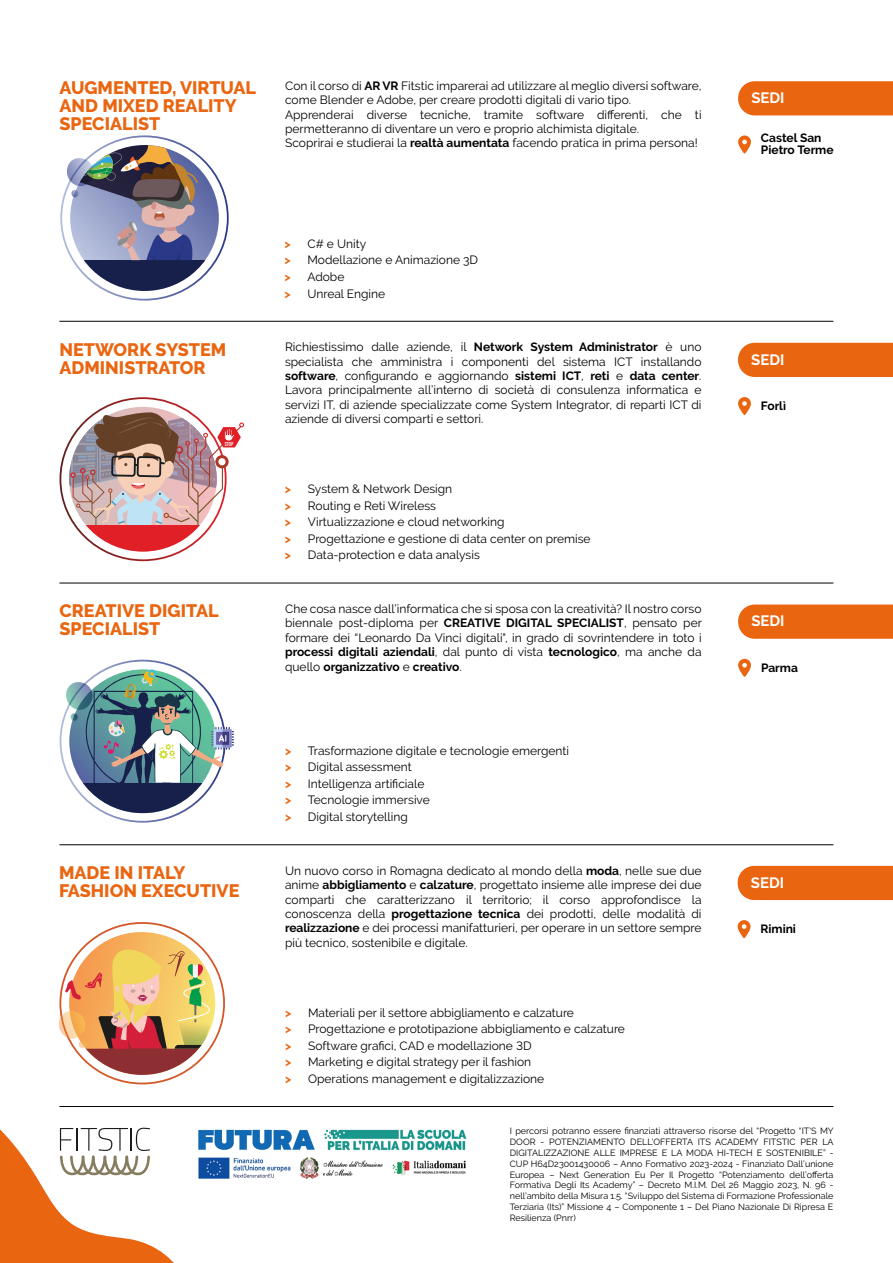
<style>
.page{position:relative;width:893px;height:1263px;background:#fff}
.page>*{position:absolute;margin:0;border:0;box-sizing:border-box;transform-origin:0 0}
.t1{font:800 18px/18px "Raleway";color:#ea6510}
.t2{font:700 15px "Raleway";color:#fff}
.t3{font:12px/14.4px "Raleway";color:#000}
.t4{font:700 12px/12px "Raleway";color:#000}
.t5{font:9px/10.8px "Raleway";color:#000;text-align:justify}
.t6{font:700 5.7px "Bebas Neue";color:#f5f6f6}
.s1{font-weight:700}
.s2{font-weight:700;color:#ea6510}
</style>
<div class="page">
<hr style="left:59px;top:583px;width:774px;height:1px;background:#000">
<hr style="left:59px;top:321px;width:774px;height:1px;background:#000">
<hr style="left:59px;top:844px;width:774px;height:1px;background:#000">
<hr style="left:59px;top:1106px;width:774px;height:1px;background:#000">
<svg style="left:738px;top:604px;width:155px;height:35px;background:#ea6b1a"></svg>
<svg style="left:738px;top:659px;width:13px;height:18px"></svg>
<div style="left:738px;top:866px;width:155px;height:34px;background:#ea6510"></div>
<svg style="left:738px;top:920px;width:12px;height:18px"></svg>
<div style="left:738px;top:343px;width:155px;height:34px;background:#ea6510"></div>
<svg style="left:738px;top:397px;width:13px;height:18px"></svg>
<div style="left:738px;top:81px;width:155px;height:34px;background:#ea6510"></div>
<svg style="left:738px;top:135px;width:13px;height:19px"></svg>
<img style="left:215px;top:1129px;width:252px;height:50px">
<svg style="left:67px;top:145px;width:152px;height:146px"></svg>
<svg style="left:59px;top:397px;width:185px;height:165px"></svg>
<svg style="left:66px;top:668px;width:168px;height:145px"></svg>
<svg style="left:0;top:932px;width:215px;height:331px"></svg>
<h1 class="t1" style="left:60px;top:79px;width:198px">AUGMENTED, VIRTUAL<br>AND MIXED REALITY<br>SPECIALIST</h1>
<p class="t3" style="left:285px;top:78px;width:418px">Con il corso di <span class="s1">AR VR</span> Fitstic imparerai ad utilizzare al meglio diversi software, come Blender e Adobe, per creare prodotti digitali di vario tipo.<br>Apprenderai diverse tecniche, tramite software differenti, che ti permetteranno di diventare un vero e proprio alchimista digitale.<br>Scoprirai e studierai la <span class="s1">realtà aumentata</span> facendo pratica in prima persona!</p>
<p class="t2" style="left:751px;top:89px;width:35px">SEDI</p>
<p class="t4" style="left:761px;top:132px;width:74px">Castel San<br>Pietro Terme</p>
<p class="t3" style="left:284px;top:235px;width:195px;line-height:16.5px"><span class="s2">&gt;</span> C# e Unity<br><span class="s2">&gt;</span> Modellazione e Animazione 3D <span class="s2">&gt;</span> Adobe<br><span class="s2">&gt;</span> Unreal Engine</p>
<h1 class="t1" style="left:59px;top:340px;width:168px">NETWORK SYSTEM<br>ADMINISTRATOR</h1>
<p class="t3" style="left:285px;top:340px;width:418px;text-align:justify">Richiestissimo dalle aziende, il <span class="s1">Network System Administrator</span> è uno specialista che amministra i componenti del sistema ICT installando <span class="s1">software</span>, configurando e aggiornando <span class="s1">sistemi ICT</span>, <span class="s1">reti</span> e <span class="s1">data center</span>.<br>Lavora principalmente all’interno di società di consulenza informatica e servizi IT, di aziende specializzate come System Integrator, di reparti ICT di aziende di diversi comparti e settori.</p>
<p class="t2" style="left:751px;top:351px;width:35px">SEDI</p>
<p class="t4" style="left:761px;top:400px;width:27px">Forlì</p>
<p class="t6" style="left:225px;top:441px;width:10px">STOP</p>
<p class="t3" style="left:285px;top:481px;width:307px;line-height:16.5px"><span class="s2">&gt;</span> System &amp; Network Design<br><span class="s2">&gt;</span> Routing e Reti Wireless<br><span class="s2">&gt;</span> Virtualizzazione e cloud networking<br><span class="s2">&gt;</span> Progettazione e gestione di data center on premise <span class="s2">&gt;</span> Data-protection e data analysis</p>
<h1 class="t1" style="left:60px;top:602px;width:161px">CREATIVE DIGITAL<br>SPECIALIST</h1>
<p class="t3" style="left:285px;top:601px;width:418px;text-align:justify">Che cosa nasce dall’informatica che si sposa con la creatività? Il nostro corso biennale post-diploma per <span class="s1">CREATIVE DIGITAL SPECIALIST</span>, pensato per formare dei “Leonardo Da Vinci digitali", in grado di sovrintendere in toto i <span class="s1">processi digitali aziendali</span>, dal punto di vista <span class="s1">tecnologico</span>, ma anche da quello <span class="s1">organizzativo</span> e <span class="s1">creativo</span>.</p>
<p class="t2" style="left:751px;top:612px;width:35px">SEDI</p>
<p class="t4" style="left:761px;top:661px;width:39px">Parma</p>
<p class="t3" style="left:285px;top:742px;width:286px;line-height:16.5px"><span class="s2">&gt;</span> Trasformazione digitale e tecnologie emergenti <span class="s2">&gt;</span> Digital assessment<br><span class="s2">&gt;</span> Intelligenza artificiale<br><span class="s2">&gt;</span> Tecnologie immersive<br><span class="s2">&gt;</span> Digital storytelling</p>
<h1 class="t1" style="left:59px;top:863px;width:182px">MADE IN ITALY<br>FASHION EXECUTIVE</h1>
<p class="t3" style="left:285px;top:863px;width:418px;text-align:justify">Un nuovo corso in Romagna dedicato al mondo della <span class="s1">moda</span>, nelle sue due anime <span class="s1">abbigliamento</span> e <span class="s1">calzature</span>, progettato insieme alle imprese dei due comparti che caratterizzano il territorio; il corso approfondisce la conoscenza della <span class="s1">progettazione tecnica</span> dei prodotti, delle modalità di <span class="s1">realizzazione</span> e dei processi manifatturieri, per operare in un settore sempre più tecnico, sostenibile e digitale.</p>
<p class="t2" style="left:751px;top:874px;width:35px">SEDI</p>
<p class="t4" style="left:760px;top:923px;width:37px">Rimini</p>
<p class="t3" style="left:285px;top:1004px;width:341px;line-height:16.5px"><span class="s2">&gt;</span> Materiali per il settore abbigliamento e calzature<br><span class="s2">&gt;</span> Progettazione e prototipazione abbigliamento e calzature <span class="s2">&gt;</span> Software grafici, CAD e modellazione 3D<br><span class="s2">&gt;</span> Marketing e digital strategy per il fashion<br><span class="s2">&gt;</span> Operations management e digitalizzazione</p>
<p class="t5" style="left:510px;top:1126px;width:325px">I percorsi potranno essere finanziati attraverso risorse del “Progetto “IT'S MY DOOR - POTENZIAMENTO DELL’OFFERTA ITS ACADEMY FITSTIC PER LA DIGITALIZZAZIONE ALLE IMPRESE E LA MODA HI-TECH E SOSTENIBILE” - CUP H64D23001430006 – Anno Formativo 2023-2024 - Finanziato Dall’unione Europea – Next Generation Eu Per Il Progetto “Potenziamento dell’offerta Formativa Degli Its Academy” – Decreto M.I.M. Del 26 Maggio 2023, N. 96 - nell’ambito della Misura 1.5. “Sviluppo del Sistema di Formazione Professionale Terziaria (Its)” Missione 4 – Componente 1 – Del Piano Nazionale Di Ripresa E Resilienza (Pnrr)</p>
</div>
